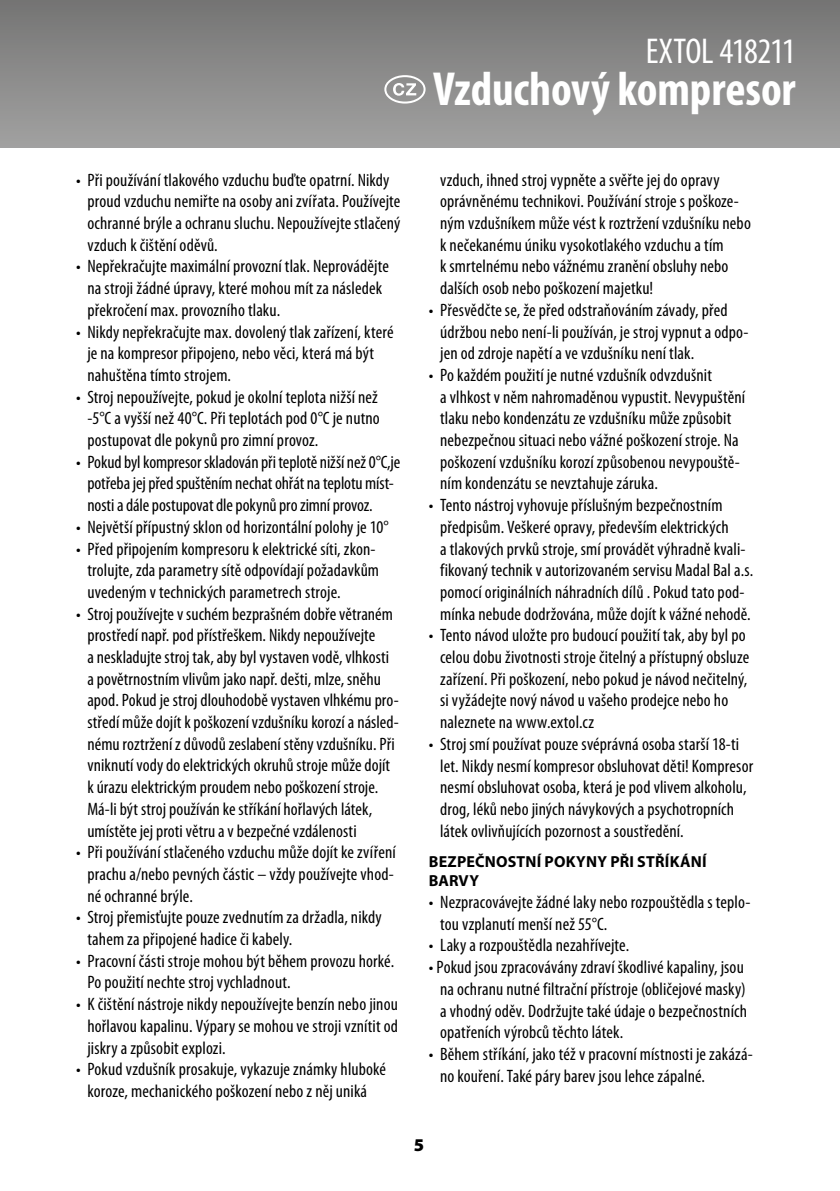
<style>
.page{position:relative;width:840px;height:1191px;background:#fff}
.page>*{position:absolute;margin:0;border:0;box-sizing:border-box;transform-origin:0 0}
.t1{font:700 condensed 48px "Myriad Pro";color:#fff}
.t2{font:condensed 36px "Myriad Pro";letter-spacing:-.02em;color:#fff}
.t3{font:condensed 18px/21.6px "Myriad Pro";letter-spacing:.005em;color:#000}
.t4{font:900 18px "Myriad Pro";color:#000}
.t5{font:700 16px "Myriad Pro";letter-spacing:.015em;color:#000}
</style>
<div class="page">
<div style="left:0;top:0;width:839px;height:147px;background:linear-gradient(to bottom,#747474,#a1a1a1)"></div>
<svg style="left:384px;top:75px;width:41px;height:29px"></svg>
<h2 class="t2" style="left:645px;top:29px;width:151px">EXTOL 418211</h2>
<h1 class="t1" style="left:433px;top:59px;width:364px">Vzduchový kompresor</h1>
<p class="t3" style="left:87px;top:169px;width:314px;text-indent:-11px">• Při používání tlakového vzduchu buďte opatrní. Nikdy proud vzduchu nemiřte na osoby ani zvířata. Používejte ochranné brýle a ochranu sluchu. Nepoužívejte stlačený vzduch k čištění oděvů.</p>
<p class="t3" style="left:87px;top:255px;width:303px;text-indent:-11px">• Nepřekračujte maximální provozní tlak. Neprovádějte na stroji žádné úpravy, které mohou mít za následek překročení max. provozního tlaku.</p>
<p class="t3" style="left:87px;top:320px;width:307px;text-indent:-11px">• Nikdy nepřekračujte max. dovolený tlak zařízení, které je na kompresor připojeno, nebo věci, která má být nahuštěna tímto strojem.</p>
<p class="t3" style="left:87px;top:386px;width:294px;text-align:justify;text-indent:-11px">• Stroj nepoužívejte, pokud je okolní teplota nižší než -5°C a vyšší než 40°C. Při teplotách pod 0°C je nutno postupovat dle pokynů pro zimní provoz.</p>
<p class="t3" style="left:87px;top:451px;width:314px;text-indent:-11px">• Pokud byl kompresor skladován při teplotě nižší než 0°C,je potřeba jej před spuštěním nechat ohřát na teplotu míst&shy;nosti a dále postupovat dle pokynů pro zimní provoz.</p>
<p class="t3" style="left:76px;top:516px;width:314px">• Největší přípustný sklon od horizontální polohy je 10°</p>
<p class="t3" style="left:87px;top:537px;width:293px;text-indent:-11px">• Před připojením kompresoru k elektrické síti, zkon&shy;trolujte, zda parametry sítě odpovídají požadavkům uvedeným v technických parametrech stroje.</p>
<p class="t3" style="left:87px;top:602px;width:313px;text-indent:-11px">• Stroj používejte v suchém bezprašném dobře větraném prostředí např. pod přístřeškem. Nikdy nepoužívejte<br>a neskladujte stroj tak, aby byl vystaven vodě, vlhkosti a povětrnostním vlivům jako např. dešti, mlze, sněhu apod. Pokud je stroj dlouhodobě vystaven vlhkému pro&shy;středí může dojít k poškození vzdušníku korozí a násled&shy;nému roztržení z důvodů zeslabení stěny vzdušníku. Při vniknutí vody do elektrických okruhů stroje může dojít k úrazu elektrickým proudem nebo poškození stroje.<br>Má-li být stroj používán ke stříkání hořlavých látek, umístěte jej proti větru a v bezpečné vzdálenosti</p>
<p class="t3" style="left:87px;top:841px;width:310px;text-align:justify;text-indent:-11px">• Při používání stlačeného vzduchu může dojít ke zvíření prachu a/nebo pevných částic – vždy používejte vhod&shy;né ochranné brýle.</p>
<p class="t3" style="left:87px;top:906px;width:296px;text-indent:-11px">• Stroj přemisťujte pouze zvednutím za držadla, nikdy tahem za připojené hadice či kabely.</p>
<p class="t3" style="left:87px;top:949px;width:308px;text-indent:-11px">• Pracovní části stroje mohou být během provozu horké.<br>Po použití nechte stroj vychladnout.</p>
<p class="t3" style="left:87px;top:993px;width:312px;text-align:justify;text-indent:-11px">• K čištění nástroje nikdy nepoužívejte benzín nebo jinou hořlavou kapalinu. Výpary se mohou ve stroji vznítit od jiskry a způsobit explozi.</p>
<p class="t3" style="left:76px;top:1058px;width:311px;text-align:center">• Pokud vzdušník prosakuje, vykazuje známky hluboké koroze, mechanického poškození nebo z něj uniká</p>
<p class="t3" style="left:440px;top:169px;width:312px">vzduch, ihned stroj vypněte a svěřte jej do opravy oprávněnému technikovi. Používání stroje s poškoze&shy;ným vzdušníkem může vést k roztržení vzdušníku nebo k nečekanému úniku vysokotlakého vzduchu a tím<br>k smrtelnému nebo vážnému zranění obsluhy nebo dalších osob nebo poškození majetku!</p>
<p class="t3" style="left:440px;top:299px;width:310px;text-indent:-11px">• Přesvědčte se, že před odstraňováním závady, před údržbou nebo není-li používán, je stroj vypnut a odpo&shy;jen od zdroje napětí a ve vzdušníku není tlak.</p>
<p class="t3" style="left:440px;top:364px;width:306px;text-indent:-11px">• Po každém použití je nutné vzdušník odvzdušnit<br>a vlhkost v něm nahromaděnou vypustit. Nevypuštění tlaku nebo kondenzátu ze vzdušníku může způsobit nebezpečnou situaci nebo vážné poškození stroje. Na poškození vzdušníku korozí způsobenou nevypouště&shy;ním kondenzátu se nevztahuje záruka.</p>
<p class="t3" style="left:440px;top:494px;width:314px;text-indent:-11px">• Tento nástroj vyhovuje příslušným bezpečnostním předpisům. Veškeré opravy, především elektrických<br>a tlakových prvků stroje, smí provádět výhradně kvali&shy;fikovaný technik v autorizovaném servisu Madal Bal a.s. pomocí originálních náhradních dílů . Pokud tato pod&shy;mínka nebude dodržována, může dojít k vážné nehodě.</p>
<p class="t3" style="left:440px;top:624px;width:310px;text-indent:-11px">• Tento návod uložte pro budoucí použití tak, aby byl po celou dobu životnosti stroje čitelný a přístupný obsluze zařízení. Při poškození, nebo pokud je návod nečitelný, si vyžádejte nový návod u vašeho prodejce nebo ho naleznete na www.extol.cz</p>
<p class="t3" style="left:440px;top:733px;width:314px;text-indent:-11px">• Stroj smí používat pouze svéprávná osoba starší 18-ti let. Nikdy nesmí kompresor obsluhovat děti! Kompresor nesmí obsluhovat osoba, která je pod vlivem alkoholu, drog, léků nebo jiných návykových a psychotropních látek ovlivňujících pozornost a soustředění.</p>
<p class="t5" style="left:428px;top:851px;width:48px">BEZPEČN</p>
<p class="t5" style="left:496px;top:851px;width:194px">OSTNÍ POKYNY PŘI STŘÍKÁNÍ</p>
<p class="t5" style="left:428px;top:870px;width:52px">BARVY</p>
<p class="t3" style="left:440px;top:891px;width:311px;text-indent:-11px">• Nezpracovávejte žádné laky nebo rozpouštědla s teplo&shy;tou vzplanutí menší než 55°C.</p>
<p class="t3" style="left:428px;top:934px;width:202px">• Laky a rozpouštědla nezahřívejte.</p>
<p class="t3" style="left:440px;top:956px;width:308px;text-indent:-11px">• Pokud jsou zpracovávány zdraví škodlivé kapaliny, jsou na ochranu nutné filtrační přístroje (obličejové masky) a vhodný oděv. Dodržujte také údaje o bezpečnostních opatřeních výrobců těchto látek.</p>
<p class="t3" style="left:440px;top:1043px;width:314px;text-indent:-11px">• Během stříkání, jako též v pracovní místnosti je zakázá&shy;no kouření. Také páry barev jsou lehce zápalné.</p>
<p class="t4" style="left:413px;top:1135px;width:12px">5</p>
</div>
